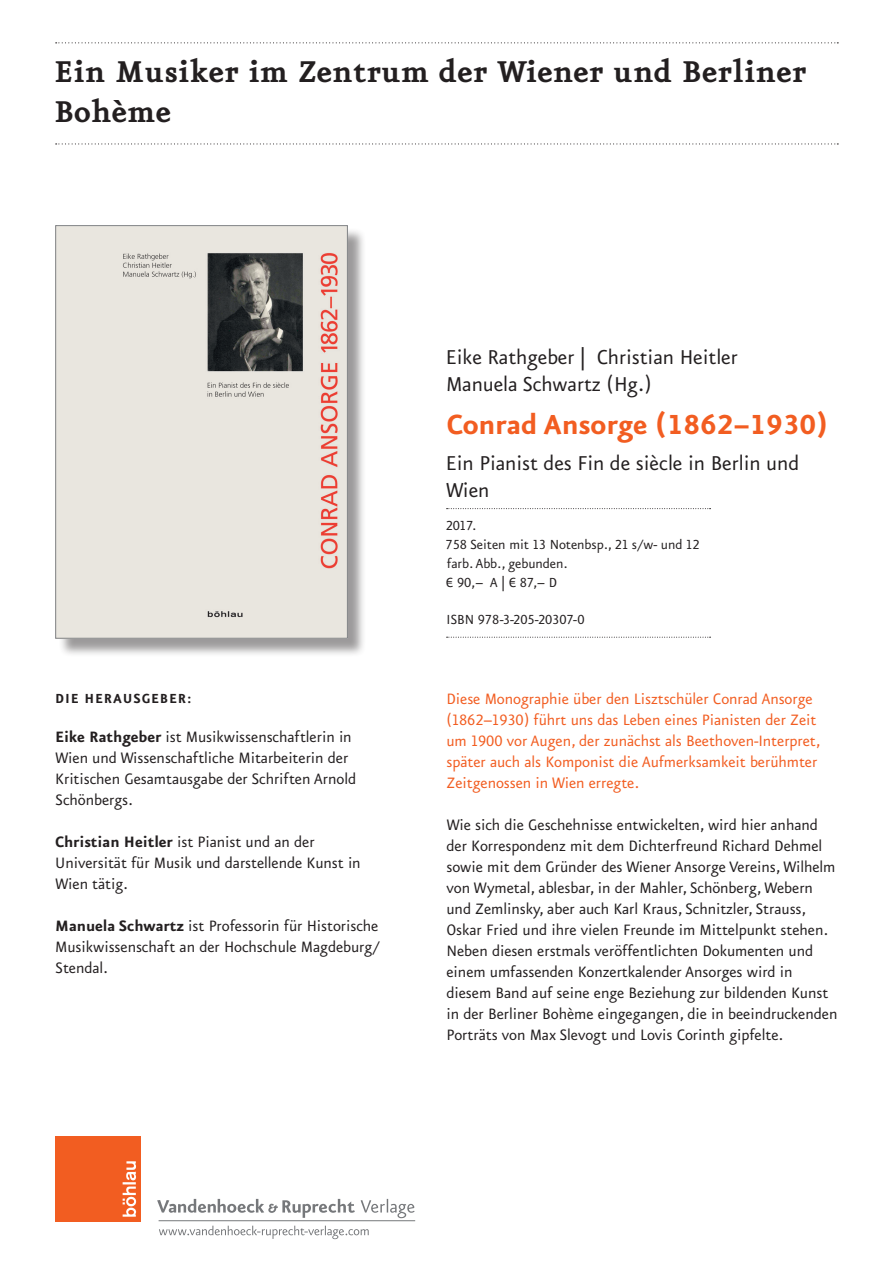
<style>
.page{position:relative;width:893px;height:1263px;background:#fff}
.page>*{position:absolute;margin:0;border:0;box-sizing:border-box;transform-origin:0 0}
.Teaser{font:700 36px/40.5px "VR Eureka";color:#231f20}
.Hg_Autor{font:700 33px "VR Eureka Sans";letter-spacing:-.005em;color:#f25d21}
.Hg_Autor-2{font:24px/27px "VR Eureka Sans";letter-spacing:-.005em;color:#231f20}
.Hg_Autor-3{font:18px/21px "VR Eureka Sans";letter-spacing:-.005em;color:#231f20}
.Hg_Autor-4{font:18px/21px "VR Eureka Sans";letter-spacing:-.005em;color:#f25d21}
.DF_Bibliografie{font:15.75px/18.8px "VR Eureka Sans";letter-spacing:-.005em;color:#231f20}
.Hg_Autor-5{font:15.75px "VR Eureka Sans";letter-spacing:-.005em;color:#231f20}
.Hg_Autor-6{font:700 15.75px "VR Eureka Sans";letter-spacing:.06em;color:#231f20}
.s1{font-weight:700}
</style>
<div class="page">
<svg style="left:56px;top:42px;width:782px;height:1px"></svg>
<svg style="left:56px;top:143px;width:782px;height:1px"></svg>
<svg style="left:447px;top:508px;width:264px;height:1px"></svg>
<svg style="left:447px;top:637px;width:264px;height:1px"></svg>
<div style="left:58px;top:228px;width:308px;height:429px;background:#231f20;opacity:.45"></div>
<img style="left:57px;top:227px;width:289px;height:409px">
<div style="left:55px;top:225px;width:293px;height:413px;border:1px solid #808285"></div>
<svg style="left:157px;top:1199px;width:258px;height:19px"></svg>
<hr style="left:159px;top:1220px;width:256px;height:1px;background:#76787b">
<svg style="left:159px;top:1226px;width:210px;height:13px"></svg>
<div style="left:55px;top:1136px;width:85px;height:85px;background:#f25d21"></div>
<svg style="left:123px;top:1161px;width:13px;height:56px"></svg>
<p class="Teaser" style="left:54px;top:52px;width:754px">Ein Musiker im Zentrum der Wiener und Berliner<br>Bohème</p>
<p class="Hg_Autor-6" style="left:55px;top:690px;width:138px">DIE HERAUSGEBER:</p>
<p class="Hg_Autor-3" style="left:55px;top:727px;width:302px"><span class="s1">Eike Rathgeber</span> ist Musikwissenschaftlerin in Wien und Wissenschaftliche Mitarbeiterin der Kritischen Gesamtausgabe der Schriften Arnold Schönbergs.</p>
<p class="Hg_Autor-3" style="left:55px;top:832px;width:307px"><span class="s1">Christian Heitler</span> ist Pianist und an der<br>Universität für Musik und darstellende Kunst in<br>Wien tätig.</p>
<p class="Hg_Autor-3" style="left:55px;top:916px;width:326px;text-align:justify"><span class="s1">Manuela Schwartz</span> ist Professorin für Historische Musikwissenschaft an der Hochschule Magdeburg/ Stendal.</p>
<p class="Hg_Autor-2" style="left:446px;top:344px;width:293px">Eike Rathgeber | Christian Heitler</p>
<p class="Hg_Autor-2" style="left:446px;top:371px;width:207px">Manuela Schwartz (Hg.)</p>
<p class="Hg_Autor" style="left:447px;top:408px;width:383px">Conrad Ansorge (1862–1930)</p>
<p class="Hg_Autor-2" style="left:446px;top:450px;width:355px">Ein Pianist des Fin de siècle in Berlin und<br>Wien</p>
<p class="DF_Bibliografie" style="left:446px;top:517px;width:255px">2017.<br>758 Seiten mit 13 Notenbsp., 21 s/w- und 12 farb. Abb., gebunden.<br>€ 90,– A | € 87,– D</p>
<p class="Hg_Autor-5" style="left:447px;top:612px;width:140px">ISBN 978-3-205-20307-0</p>
<p class="Hg_Autor-4" style="left:446px;top:689px;width:376px">Diese Monographie über den Lisztschüler Conrad Ansorge (1862–1930) führt uns das Leben eines Pianisten der Zeit um 1900 vor Augen, der zunächst als Beethoven-Interpret, später auch als Komponist die Aufmerksamkeit berühmter Zeitgenossen in Wien erregte.</p>
<p class="Hg_Autor-3" style="left:446px;top:815px;width:392px">Wie sich die Geschehnisse entwickelten, wird hier anhand der Korrespondenz mit dem Dichterfreund Richard Dehmel sowie mit dem Gründer des Wiener Ansorge Vereins, Wilhelm von Wymetal, ablesbar, in der Mahler, Schönberg, Webern und Zemlinsky, aber auch Karl Kraus, Schnitzler, Strauss, Oskar Fried und ihre vielen Freunde im Mittelpunkt stehen.<br>Neben diesen erstmals veröffentlichten Dokumenten und einem umfassenden Konzertkalender Ansorges wird in diesem Band auf seine enge Beziehung zur bildenden Kunst in der Berliner Bohème eingegangen, die in beeindruckenden Porträts von Max Slevogt und Lovis Corinth gipfelte.</p>
</div>
